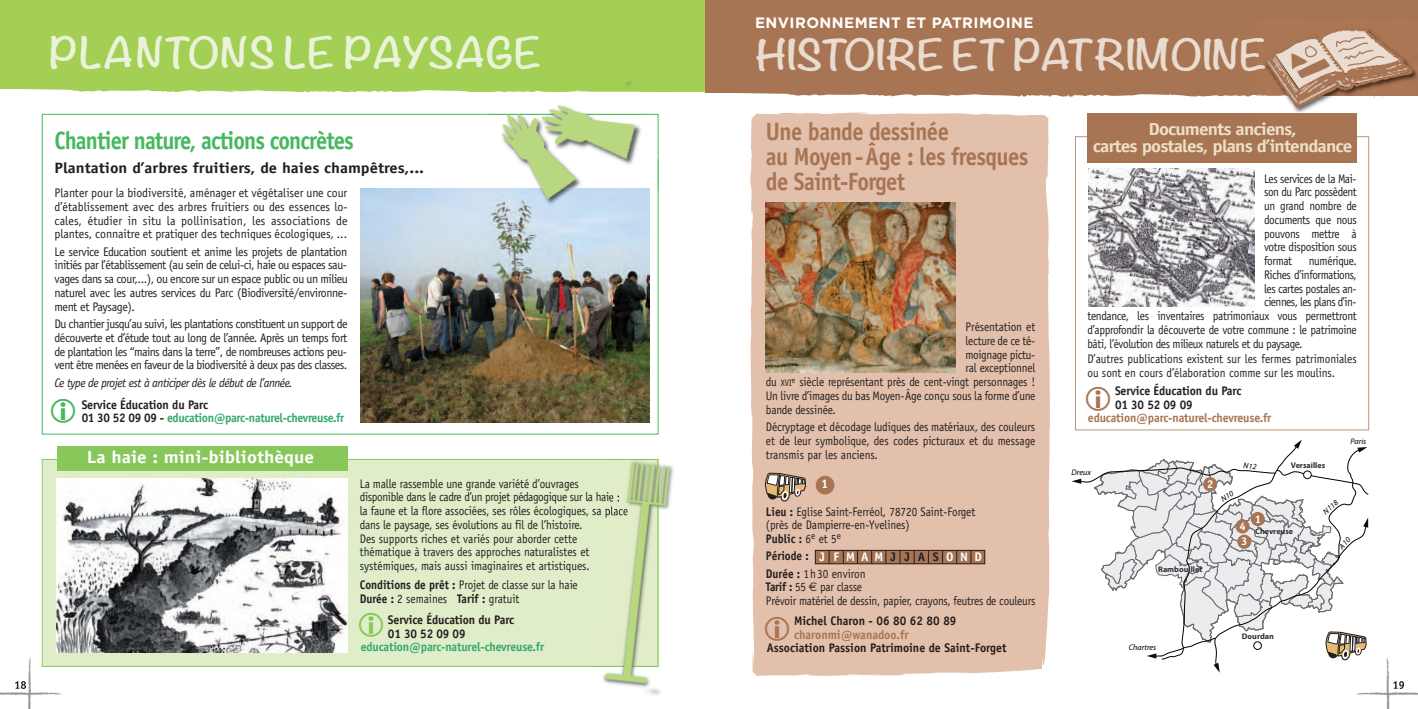
<style>
.page{position:relative;width:1418px;height:709px;background:#fff}
.page>*{position:absolute;margin:0;border:0;box-sizing:border-box;transform-origin:0 0}
.t1{font:700 37.5px "Noteworthy";letter-spacing:-.02em;color:#e9dbcf;scale:1.1 1}
.t2{font:700 37.5px "Noteworthy";color:#eaf3da;scale:1.1 1}
.t3{font:700 25px/25px "Officina Sans";letter-spacing:-.025em;color:#a87554;scale:.9 1}
.t4{font:700 25px "Officina Sans";letter-spacing:-.04em;color:#47b85e;scale:.9 1}
.t5{font:700 17.5px/17.5px "Officina Sans";letter-spacing:-.045em;color:#eae1c9;text-align:center;scale:1.1 1}
.t6{font:700 17.5px "Officina Sans";color:#fff;scale:1.1 1}
.t7{font:700 15px "Officina Sans";color:#231f20;scale:1.1 1}
.t8{font:700 15px "Gotham";letter-spacing:.03em;color:#fff}
.t9{font:12.5px/13.8px "Officina Sans";letter-spacing:-.02em;color:#231f20;scale:.9 1}
.t10{font:12.5px/13.8px "Officina Sans";letter-spacing:-.02em;color:#231f20;text-align:justify;scale:.95 1}
.t11{font:700 12.5px/13.8px "Officina Sans";letter-spacing:-.01em;color:#231f20;scale:.95 1}
.t12{font:700 12.5px/13.8px "Officina Sans";letter-spacing:-.015em;color:#35a96f;scale:.95 1}
.t13{font:12.5px/13.8px "Officina Sans";color:#231f20;scale:.9 1}
.t14{font:700 12.5px "Officina Sans";letter-spacing:-.015em;color:#a87554;scale:.95 1}
.t15{font:italic 12.5px "Officina Sans";letter-spacing:-.04em;color:#231f20;scale:.95 1}
.t16{font:700 12.5px/17.2px "Officina Sans";letter-spacing:-.01em;color:#231f20;scale:.9 1}
.t17{font:12.5px "Officina Sans";letter-spacing:-.04em;color:#231f20;scale:.9 1}
.t18{font:700 12.5px "Officina Sans";letter-spacing:.55em;color:#fff}
.t19{font:700 11.25px "Officina Sans";color:#fff}
.t20{font:700 8.12px "Myriad Pro";color:#2d3032}
.t21{font:italic 8.12px "Myriad Pro";color:#000}
.s1{color:#231f20}
.s2{font-weight:700}
.s3{font-size:9.38px}
.s4{font-weight:400}
.s5{font-family:"Euro Sans"}
</style>
<div class="page">
<img style="left:0;top:652px;width:61px;height:57px">
<svg style="left:15px;top:681px;width:11px;height:8px"></svg>
<img style="left:1357px;top:658px;width:60px;height:51px">
<svg style="left:1393px;top:681px;width:10px;height:8px"></svg>
<div style="left:0;top:0;width:709px;height:92px;background:#a3cf55"></div>
<img style="left:361px;top:188px;width:289px;height:234px">
<div style="left:43px;top:460px;width:614px;height:206px;background:#e0edc9"></div>
<img style="left:57px;top:479px;width:290px;height:173px">
<div style="left:57px;top:446px;width:290px;height:25px;background:#88c759"></div>
<div style="left:705px;top:0;width:712px;height:97px;background:#a87554"></div>
<div style="left:1064px;top:427px;width:311px;height:251px;background:#fff"></div>
<svg style="left:750px;top:112px;width:299px;height:564px;fill:#e3c0ab"></svg>
<div style="left:756px;top:118px;width:286px;height:550px;background:#e3c0ab"></div>
<div style="left:815px;top:550px;width:169px;height:14px;background:#a87554"></div>
<div style="left:815px;top:550px;width:170px;height:14px;border:1px solid #231f20"></div>
<svg style="left:828px;top:550px;width:1px;height:14px"></svg>
<svg style="left:843px;top:550px;width:1px;height:14px"></svg>
<svg style="left:857px;top:550px;width:1px;height:14px"></svg>
<svg style="left:871px;top:550px;width:1px;height:14px"></svg>
<svg style="left:885px;top:550px;width:1px;height:14px"></svg>
<svg style="left:899px;top:550px;width:1px;height:14px"></svg>
<svg style="left:913px;top:550px;width:1px;height:14px"></svg>
<svg style="left:928px;top:550px;width:1px;height:14px"></svg>
<svg style="left:942px;top:550px;width:1px;height:14px"></svg>
<svg style="left:956px;top:550px;width:1px;height:14px"></svg>
<svg style="left:970px;top:550px;width:1px;height:14px"></svg>
<img style="left:766px;top:203px;width:189px;height:170px">
<svg style="left:765px;top:472px;width:41px;height:29px"></svg>
<div style="left:815px;top:476px;width:19px;height:18px;background:#a87554;border-radius:50%"></div>
<div style="left:1074px;top:136px;width:295px;height:294px;border:1px solid #bd967b"></div>
<div style="left:1087px;top:113px;width:269px;height:50px;background:#a87554"></div>
<img style="left:1088px;top:169px;width:165px;height:137px">
<img style="left:658px;top:160px;width:1px;height:30px">
<img style="left:657px;top:157px;width:1px;height:34px">
<img style="left:504px;top:219px;width:145px;height:11px">
<img style="left:490px;top:112px;width:165px;height:107px">
<img style="left:594px;top:458px;width:79px;height:230px">
<svg style="left:0;top:30px;width:1417px;height:82px"></svg>
<svg style="left:1072px;top:439px;width:296px;height:233px"></svg>
<p class="t8" style="left:755px;top:18px;width:280px">ENVIRONNEMENT ET PATRIMOINE</p>
<h1 class="t2" style="left:50px;top:20px;width:449px">PlANTONS lE PAYSAGE</h1>
<h1 class="t1" style="left:755px;top:22px;width:467px">HISTOIRE ET PATRIMOINE</h1>
<h2 class="t4" style="left:54px;top:131px;width:334px">Chantier nature, actions concrètes</h2>
<p class="t10" style="left:55px;top:187px;width:310px">Planter pour la biodiversité, aménager et végétaliser une cour d’établissement avec des arbres fruitiers ou des essences lo&shy;cales, étudier in situ la pollinisation, les associations de plantes, connaitre et pratiquer des techniques écologiques, ...</p>
<p class="t10" style="left:55px;top:245px;width:310px">Le service Education soutient et anime les projets de plantation initiés par l’établissement (au sein de celui-ci, haie ou espaces sau&shy;vages dans sa cour,...), ou encore sur un espace public ou un milieu naturel avec les autres services du Parc (Biodiversité/environne&shy;ment et Paysage).</p>
<p class="t10" style="left:55px;top:318px;width:310px">Du chantier jusqu’au suivi, les plantations constituent un support de découverte et d’étude tout au long de l’année. Après un temps fort de plantation les “mains dans la terre”, de nombreuses actions peu&shy;vent être menées en faveur de la biodiversité à deux pas des classes.</p>
<p class="t15" style="left:55px;top:377px;width:252px">Ce type de projet est à anticiper dès le début de l’année.</p>
<p class="t12" style="left:82px;top:398px;width:278px"><span class="s1">Service Éducation du Parc<br>01 30 52 09 09 -</span> education@parc-naturel-chevreuse.fr</p>
<p class="t7" style="left:54px;top:162px;width:337px">Plantation d’arbres fruitiers, de haies champêtres,...</p>
<h3 class="t6" style="left:87px;top:450px;width:208px">La haie : mini-bibliothèque</h3>
<p class="t9" style="left:360px;top:477px;width:300px">La malle rassemble une grande variété d’ouvrages<br>disponible dans le cadre d’un projet pédagogique sur la haie : la faune et la flore associées, ses rôles écologiques, sa place dans le paysage, ses évolutions au fil de l’histoire.<br>Des supports riches et variés pour aborder cette thématique à travers des approches naturalistes et systémiques, mais aussi imaginaires et artistiques.</p>
<p class="t11" style="left:388px;top:614px;width:135px">Service Éducation du Parc<br>01 30 52 09 09</p>
<p class="t12" style="left:361px;top:641px;width:195px">education@parc-naturel-chevreuse.fr</p>
<p class="t9" style="left:360px;top:579px;width:244px"><span class="s2">Conditions de prêt :</span> Projet de classe sur la haie<br><span class="s2">Durée :</span> 2 semaines <span class="s2">Tarif :</span> gratuit</p>
<h2 class="t3" style="left:766px;top:121px;width:293px">Une bande dessinée<br>au Moyen- Âge : les fresques de Saint-Forget</h2>
<p class="t9" style="left:965px;top:321px;width:79px">Présentation et</p>
<p class="t9" style="left:965px;top:335px;width:79px">lecture de ce té-</p>
<p class="t9" style="left:965px;top:348px;width:79px">moignage pictu-</p>
<p class="t9" style="left:965px;top:362px;width:79px">ral exceptionnel</p>
<p class="t9" style="left:766px;top:376px;width:301px">du <span class="s3">XVI</span><sup>e</sup> siècle représentant près de cent-vingt personnages !</p>
<p class="t9" style="left:766px;top:390px;width:301px">Un livre d’images du bas Moyen-Âge conçu sous la forme d’une</p>
<p class="t9" style="left:766px;top:403px;width:79px">bande dessinée.</p>
<p class="t9" style="left:766px;top:421px;width:301px;text-align:justify">Décryptage et décodage ludiques des matériaux, des couleurs et de leur symbolique, des codes picturaux et du message transmis par les anciens.</p>
<p class="t18" style="left:821px;top:479px;width:8px">1</p>
<p class="t9" style="left:766px;top:505px;width:234px"><span class="s2">Lieu :</span> Eglise Saint-Ferréol, 78720 Saint-Forget (près de Dampierre-en-Yvelines)<br><span class="s2">Public :</span> 6<sup>e</sup> et 5<sup>e</sup></p>
<p class="t16" style="left:766px;top:548px;width:112px">Période :<br>Durée : <span class="s4">1 h 30 environ</span></p>
<p class="t9" style="left:766px;top:581px;width:301px"><span class="s2">Tarif :</span> 55 <span class="s5">€</span> par classe<br>Prévoir matériel de dessin, papier, crayons, feutres de couleurs</p>
<p class="t18" style="left:819px;top:552px;width:164px">J FMAM<span class="s1">J JAS</span>OND</p>
<p class="t11" style="left:794px;top:614px;width:172px">Michel Charon - 06 80 62 80 89</p>
<p class="t14" style="left:794px;top:629px;width:122px">charonmi@wanadoo.fr</p>
<p class="t11" style="left:767px;top:642px;width:253px">Association Passion Patrimoine de Saint-Forget</p>
<h3 class="t5" style="left:1092px;top:121px;width:237px">Documents anciens,<br>cartes postales, plans d’intendance</h3>
<p class="t9" style="left:1263px;top:172px;width:105px;text-align:justify">Les services de la Mai&shy;son du Parc possèdent un grand nombre de documents que nous pouvons mettre à votre disposition sous format</p>
<p class="t9" style="left:1308px;top:255px;width:55px">numérique.</p>
<p class="t9" style="left:1263px;top:269px;width:105px">Riches d’informations,</p>
<p class="t9" style="left:1263px;top:282px;width:104px">les cartes postales an-</p>
<p class="t17" style="left:1263px;top:297px;width:104px">ciennes, les plans d’in-</p>
<p class="t9" style="left:1087px;top:310px;width:301px">tendance, les inventaires patrimoniaux vous permettront</p>
<p class="t9" style="left:1087px;top:324px;width:301px">d’approfondir la découverte de votre commune : le patrimoine</p>
<p class="t9" style="left:1087px;top:337px;width:240px">bâti, l’évolution des milieux naturels et du paysage.</p>
<p class="t13" style="left:1087px;top:353px;width:301px">D’autres publications existent sur les fermes patrimoniales ou sont en cours d’élaboration comme sur les moulins.</p>
<p class="t11" style="left:1114px;top:385px;width:135px">Service Éducation du Parc<br>01 30 52 09 09</p>
<p class="t14" style="left:1087px;top:413px;width:195px">education@parc-naturel-chevreuse.fr</p>
<p class="t21" style="left:1071px;top:469px;width:21px">Dreux</p>
<p class="t19" style="left:1206px;top:480px;width:8px">2</p>
<p class="t20" style="left:1158px;top:566px;width:46px">Rambouillet</p>
<p class="t21" style="left:1128px;top:644px;width:29px">Chartres</p>
<p class="t20" style="left:1290px;top:462px;width:36px">Versailles</p>
<p class="t21" style="left:1350px;top:438px;width:17px">Paris</p>
<p class="t19" style="left:1239px;top:522px;width:8px">4</p>
<p class="t19" style="left:1241px;top:537px;width:8px">3</p>
<p class="t19" style="left:1254px;top:514px;width:8px">1</p>
<p class="t20" style="left:1255px;top:528px;width:39px">Chevreuse</p>
<p class="t21" style="left:1321px;top:510px;width:19px;rotate:-39deg">N118</p>
<p class="t20" style="left:1241px;top:633px;width:33px">Dourdan</p>
</div>
